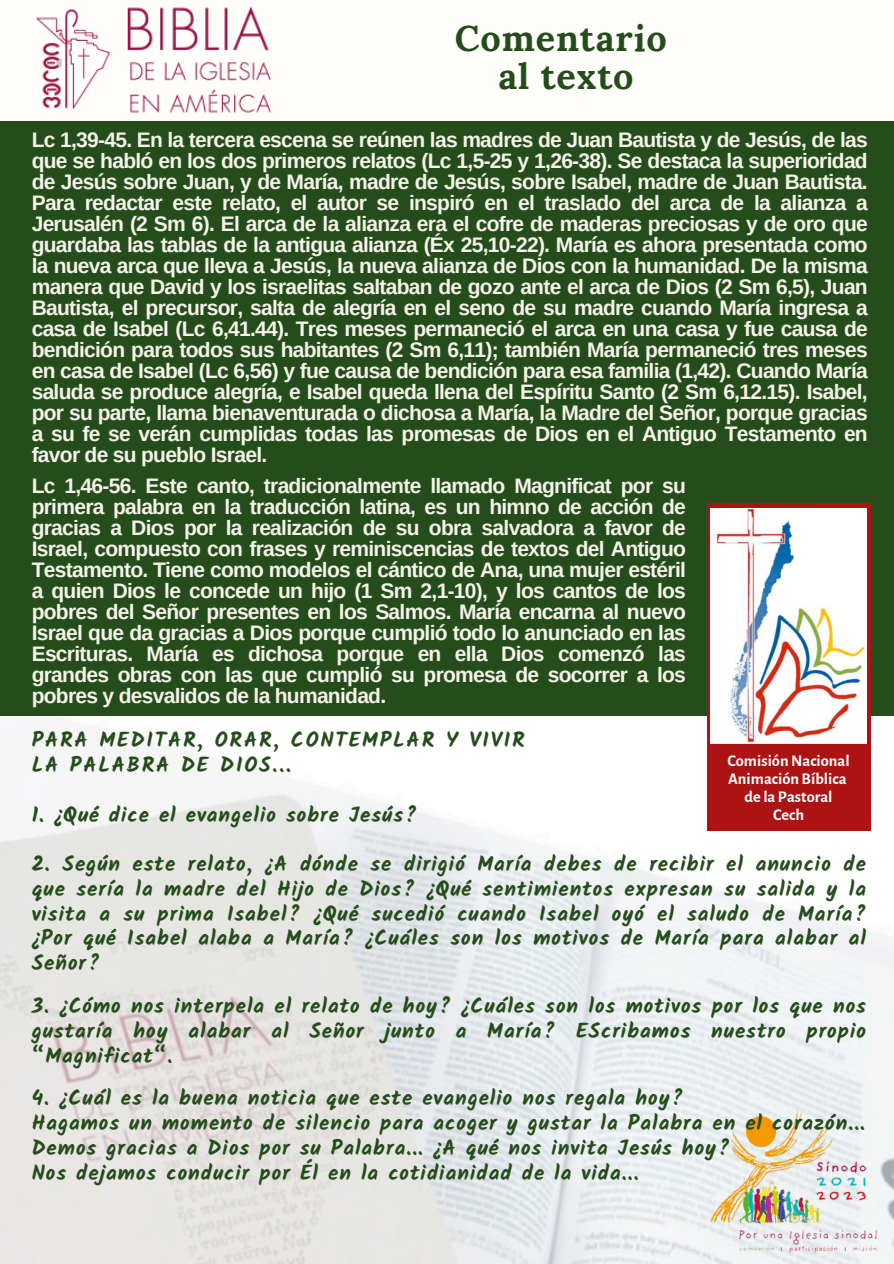
<style>
.page{position:relative;width:894px;height:1264px;background:#fff}
.page>*{position:absolute;margin:0;border:0;box-sizing:border-box;transform-origin:0 0}
.t1{font:700 36px/38.2px "Lora";letter-spacing:.025em;color:#254d1b;text-align:center}
.t2{font:700 21px/21px "Arimo";letter-spacing:-.035em;color:#f6f4eb;text-align:justify}
.t3{font:700 21px/24.8px "Kalam";letter-spacing:.045em;color:#254d1b;text-align:justify}
.t4{font:700 21px/24.8px "Kalam";letter-spacing:.085em;color:#254d1b}
.t5{font:700 16.35px "Alegreya Sans";color:#fff}
</style>
<div class="page">
<div style="left:0;top:0;width:893px;height:1263px;background:#fffefa"></div>
<img style="left:0;top:715px;width:893px;height:548px">
<div style="left:0;top:121px;width:893px;height:594px;background:#254d1b"></div>
<img style="left:36px;top:6px;width:236px;height:107px">
<img style="left:709px;top:1101px;width:184px;height:161px">
<div style="left:706px;top:743px;width:164px;height:87px;background:#ad1313"></div>
<div style="left:706px;top:503px;width:164px;height:240px;background:#ad1313"></div>
<img style="left:710px;top:508px;width:156px;height:235px">
<p class="t1" style="left:455px;top:19px;width:213px">Comentario al texto</p>
<p class="t2" style="left:32px;top:129px;width:837px">Lc 1,39-45. En la tercera escena se reúnen las madres de Juan Bautista y de Jesús, de las que se habló en los dos primeros relatos (Lc 1,5-25 y 1,26-38). Se destaca la superioridad de Jesús sobre Juan, y de María, madre de Jesús, sobre Isabel, madre de Juan Bautista.<br>Para redactar este relato, el autor se inspiró en el traslado del arca de la alianza a Jerusalén (2 Sm 6). El arca de la alianza era el cofre de maderas preciosas y de oro que guardaba las tablas de la antigua alianza (Éx 25,10-22). María es ahora presentada como la nueva arca que lleva a Jesús, la nueva alianza de Dios con la humanidad. De la misma manera que David y los israelitas saltaban de gozo ante el arca de Dios (2 Sm 6,5), Juan Bautista, el precursor, salta de alegría en el seno de su madre cuando María ingresa a casa de Isabel (Lc 6,41.44). Tres meses permaneció el arca en una casa y fue causa de bendición para todos sus habitantes (2 Sm 6,11); también María permaneció tres meses en casa de Isabel (Lc 6,56) y fue causa de bendición para esa familia (1,42). Cuando María saluda se produce alegría, e Isabel queda llena del Espíritu Santo (2 Sm 6,12.15). Isabel, por su parte, llama bienaventurada o dichosa a María, la Madre del Señor, porque gracias a su fe se verán cumplidas todas las promesas de Dios en el Antiguo Testamento en favor de su pueblo Israel.</p>
<p class="t2" style="left:32px;top:475px;width:655px">Lc 1,46-56. Este canto, tradicionalmente llamado Magnificat por su primera palabra en la traducción latina, es un himno de acción de gracias a Dios por la realización de su obra salvadora a favor de Israel, compuesto con frases y reminiscencias de textos del Antiguo Testamento. Tiene como modelos el cántico de Ana, una mujer estéril a quien Dios le concede un hijo (1 Sm 2,1-10), y los cantos de los pobres del Señor presentes en los Salmos. María encarna al nuevo Israel que da gracias a Dios porque cumplió todo lo anunciado en las Escrituras. María es dichosa porque en ella Dios comenzó las grandes obras con las que cumplió su promesa de socorrer a los pobres y desvalidos de la humanidad.</p>
<p class="t4" style="left:32px;top:727px;width:494px">PARA MEDITAR, ORAR, CONTEMPLAR Y VIVIR<br>LA PALABRA DE DIOS...</p>
<p class="t3" style="left:32px;top:802px;width:386px">1. ¿Qué dice el evangelio sobre Jesús?</p>
<p class="t3" style="left:32px;top:851px;width:835px">2. Según este relato, ¿A dónde se dirigió María debes de recibir el anuncio de que sería la madre del Hijo de Dios? ¿Qué sentimientos expresan su salida y la visita a su prima Isabel? ¿Qué sucedió cuando Isabel oyó el saludo de María? ¿Por qué Isabel alaba a María? ¿Cuáles son los motivos de María para alabar al Señor?</p>
<p class="t3" style="left:32px;top:993px;width:835px">3. ¿Cómo nos interpela el relato de hoy? ¿Cuáles son los motivos por los que nos gustaría hoy alabar al Señor junto a María? EScribamos nuestro propio “Magnificat“.</p>
<p class="t3" style="left:32px;top:1085px;width:834px;text-align:left">4. ¿Cuál es la buena noticia que este evangelio nos regala hoy?<br>Hagamos un momento de silencio para acoger y gustar la Palabra en el corazón...<br>Demos gracias a Dios por su Palabra... ¿A qué nos invita Jesús hoy?<br>Nos dejamos conducir por Él en la cotidianidad de la vida...</p>
<h3 class="t5" style="left:727px;top:752px;width:124px">ComisiónNacional</h3>
<p class="t5" style="left:727px;top:770px;width:120px">Animación Bíblica</p>
<p class="t5" style="left:744px;top:788px;width:89px">de la Pastoral</p>
<p class="t5" style="left:772px;top:806px;width:33px">Cech</p>
</div>
